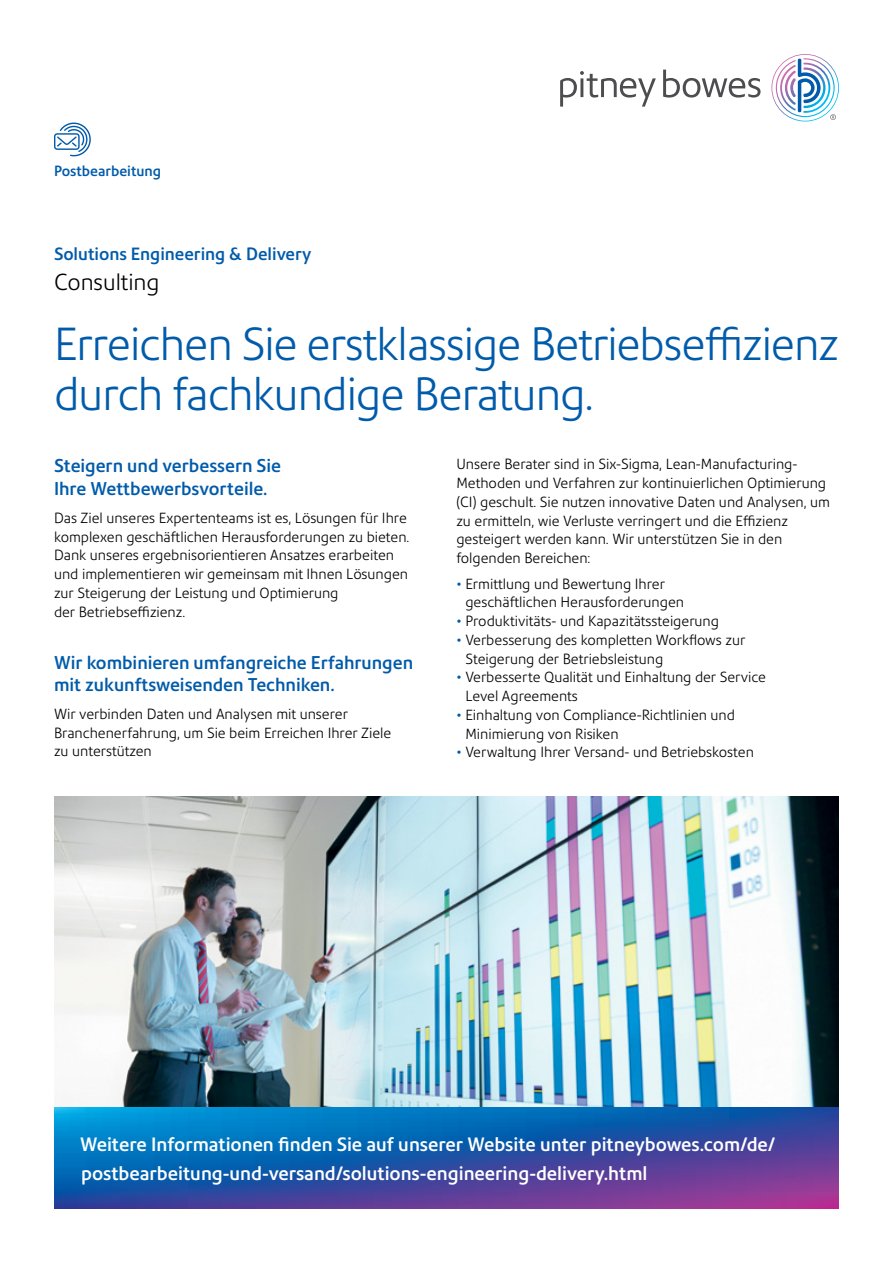
<style>
.page{position:relative;width:893px;height:1263px;background:#fff}
.page>*{position:absolute;margin:0;border:0;box-sizing:border-box;transform-origin:0 0}
.t1{font:300 45px/49.5px "Precision Sans";letter-spacing:-.02em;color:#005baa}
.t2{font:300 22.5px "Precision Sans";color:#000}
.t3{font:500 18.75px/29.2px "Precision Sans";color:#fff}
.t4{font:500 18px/22.5px "Precision Sans";color:#005baa}
.t5{font:500 17.25px "Precision Sans";color:#005baa}
.t6{font:300 14.25px/18.8px "Precision Sans";color:#000}
.t7{font:500 14.25px "Precision Sans";color:#005baa}
.s1{color:#005baa}
</style>
<div class="page">
<img style="left:54px;top:796px;width:785px;height:311px">
<svg style="left:54px;top:1108px;width:785px;height:101px;background:#2c56a9"></svg>
<div style="left:54px;top:133px;width:26px;height:17px;border:1px solid #005baa;border-radius:3px"></div>
<svg style="left:56px;top:123px;width:35px;height:33px"></svg>
<svg style="left:560px;top:70px;width:200px;height:37px"></svg>
<svg style="left:771px;top:54px;width:68px;height:68px"></svg>
<p class="t7" style="left:54px;top:162px;width:109px">Postbearbeitung</p>
<p class="t5" style="left:54px;top:244px;width:259px">Solutions Engineering &amp; Delivery</p>
<h2 class="t2" style="left:54px;top:269px;width:107px">Consulting</h2>
<h1 class="t1" style="left:54px;top:319px;width:786px">Erreichen Sie erstklassige Betriebseffizienz durch fachkundige Beratung.</h1>
<p class="t4" style="left:54px;top:455px;width:228px">Steigern und verbessern Sie<br>Ihre Wettbewerbsvorteile.</p>
<p class="t6" style="left:54px;top:508px;width:357px">Das Ziel unseres Expertenteams ist es, Lösungen für Ihre komplexen geschäftlichen Herausforderungen zu bieten.<br>Dank unseres ergebnisorientieren Ansatzes erarbeiten und implementieren wir gemeinsam mit Ihnen Lösungen zur Steigerung der Leistung und Optimierung<br>der Betriebseffizienz.</p>
<p class="t4" style="left:54px;top:651px;width:361px">Wir kombinieren umfangreiche Erfahrungen mit zukunftsweisenden Techniken.</p>
<p class="t6" style="left:54px;top:704px;width:339px">Wir verbinden Daten und Analysen mit unserer<br>Branchenerfahrung, um Sie beim Erreichen Ihrer Ziele zu unterstützen</p>
<p class="t6" style="left:456px;top:455px;width:375px">Unsere Berater sind in Six-Sigma, Lean-Manufacturing-Methoden und Verfahren zur kontinuierlichen Optimierung (CI) geschult. Sie nutzen innovative Daten und Analysen, um zu ermitteln, wie Verluste verringert und die Effizienz gesteigert werden kann. Wir unterstützen Sie in den folgenden Bereichen:</p>
<p class="t6" style="left:465px;top:574px;width:220px;text-indent:-9px"><span class="s1">•</span> Ermittlung und Bewertung Ihrer geschäftlichen Herausforderungen</p>
<p class="t6" style="left:456px;top:612px;width:264px"><span class="s1">•</span> Produktivitäts- und Kapazitätssteigerung</p>
<p class="t6" style="left:465px;top:630px;width:281px;text-indent:-9px"><span class="s1">•</span> Verbesserung des kompletten Workflows zur<br>Steigerung der Betriebsleistung</p>
<p class="t6" style="left:465px;top:668px;width:302px;text-indent:-9px"><span class="s1">•</span> Verbesserte Qualität und Einhaltung der Service<br>Level Agreements</p>
<p class="t6" style="left:465px;top:705px;width:271px;text-indent:-9px"><span class="s1">•</span> Einhaltung von Compliance-Richtlinien und<br>Minimierung von Risiken</p>
<p class="t6" style="left:456px;top:743px;width:299px"><span class="s1">•</span> Verwaltung Ihrer Versand- und Betriebskosten</p>
<h3 class="t3" style="left:80px;top:1130px;width:697px">Weitere Informationen finden Sie auf unserer Website unter pitneybowes.com/de/ postbearbeitung-und-versand/solutions-engineering-delivery.html</h3>
</div>
